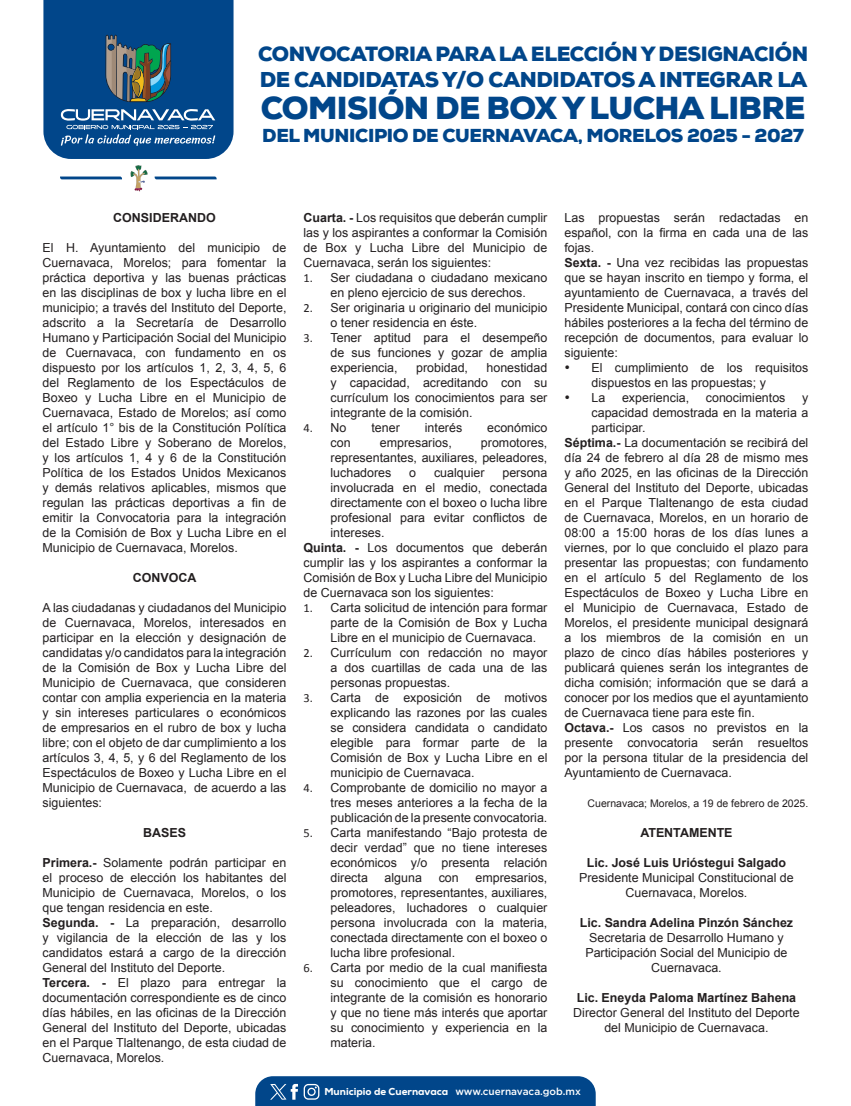
<style>
.page{position:relative;width:851px;height:1106px;background:#fff}
.page>*{position:absolute;margin:0;border:0;box-sizing:border-box;transform-origin:0 0}
.t1{font:900 31.8px "Nexa";letter-spacing:-.02em;color:#01468a}
.t2{font:900 21.45px "Nexa";letter-spacing:-.02em;color:#01468a}
.t3{font:900 20.55px "Nexa";letter-spacing:-.02em;color:#01468a}
.t4{font:900 18.75px "Nexa";letter-spacing:-.02em;color:#01468a}
.t5{font:12.45px/15px "Arial";color:#231f20;text-align:justify}
.t6{font:700 12.45px "Arial";color:#231f20}
.t7{font:12.45px "Calibri";color:#231f20}
.t8{font:10.5px "Arial";color:#231f20}
.t9{font:800 10.05px "Nexa";color:#fff}
.s1{font-weight:700}
.s2{font-family:"Calibri"}
.s3{font-family:"Arial"}
.s4{font-family:"Gotham HTF";font-weight:500}
</style>
<div class="page">
<svg style="left:43px;top:0;width:190px;height:159px;background:#1b568c"></svg>
<svg style="left:130px;top:165px;width:18px;height:26px"></svg>
<svg style="left:155px;top:176px;width:61px;height:3px"></svg>
<svg style="left:60px;top:176px;width:62px;height:3px"></svg>
<svg style="left:255px;top:1076px;width:340px;height:30px;background:#0b4d8e"></svg>
<p class="t3" style="left:258px;top:41px;width:551px">CONVOCATORIA PARA LA ELECCIÓN Y DESIGNACIÓN</p>
<p class="t2" style="left:260px;top:66px;width:549px">DE CANDIDATAS Y/O CANDIDATOS A INTEGRAR LA</p>
<p class="t1" style="left:261px;top:88px;width:546px">COMISIÓN DE BOX Y LUCHA LIBRE</p>
<p class="t4" style="left:262px;top:123px;width:543px">DEL MUNICIPIO DE CUERNAVACA, MORELOS 2025 - 2027</p>
<p class="t6" style="left:113px;top:209px;width:104px">CONSIDERANDO</p>
<p class="t5" style="left:43px;top:240px;width:245px">El H. Ayuntamiento del municipio de Cuernavaca, Morelos; para fomentar la práctica deportiva y las buenas prácticas en las disciplinas de box y lucha libre en el municipio; a través del Instituto del Deporte, adscrito a la Secretaría de Desarrollo Humano y Participación Social del Municipio de Cuernavaca, con fundamento en os dispuesto por los artículos 1, 2, 3, 4, 5, 6 del Reglamento de los Espectáculos de Boxeo y Lucha Libre en el Municipio de Cuernavaca, Estado de Morelos; así como el artículo 1° bis de la Constitución Política del Estado Libre y Soberano de Morelos, y los artículos 1, 4 y 6 de la Constitución Política de los Estados Unidos Mexicanos y demás relativos aplicables, mismos que regulan las prácticas deportivas a fin de emitir la Convocatoria para la integración de la Comisión de Box y Lucha Libre en el Municipio de Cuernavaca, Morelos.</p>
<p class="t6" style="left:133px;top:569px;width:65px">CONVOCA</p>
<p class="t5" style="left:43px;top:600px;width:245px">A las ciudadanas y ciudadanos del Municipio de Cuernavaca, Morelos, interesados en participar en la elección y designación de candidatas y/o candidatos para la integración de la Comisión de Box y Lucha Libre del Municipio de Cuernavaca, que consideren contar con amplia experiencia en la materia y sin intereses particulares o económicos de empresarios en el rubro de box y lucha libre; con el objeto de dar cumplimiento a los artículos 3, 4, 5, y 6 del Reglamento de los Espectáculos de Boxeo y Lucha Libre en el Municipio de Cuernavaca, de acuerdo a las siguientes:</p>
<p class="t6" style="left:143px;top:824px;width:44px">BASES</p>
<p class="t5" style="left:43px;top:855px;width:245px"><span class="s1">Primera.-</span> Solamente podrán participar en el proceso de elección los habitantes del Municipio de Cuernavaca, Morelos, o los que tengan residencia en este.</p>
<p class="t5" style="left:43px;top:915px;width:245px"><span class="s1">Segunda. -</span> La preparación, desarrollo y vigilancia de la elección de las y los candidatos estará a cargo de la dirección General del Instituto del Deporte.</p>
<p class="t5" style="left:43px;top:975px;width:245px"><span class="s1">Tercera. -</span> El plazo para entregar la documentación correspondiente es de cinco días hábiles, en las oficinas de la Dirección General del Instituto del Deporte, ubicadas en el Parque Tlaltenango, de esta ciudad de Cuernavaca, Morelos.</p>
<p class="t5" style="left:303px;top:210px;width:245px"><span class="s1">Cuarta. -</span> Los requisitos que deberán cumplir las y los aspirantes a conformar la Comisión de Box y Lucha Libre del Municipio de Cuernavaca, serán los siguientes:</p>
<p class="t5" style="left:303px;top:270px;width:245px;text-align:center"><span class="s2">1.</span> Ser ciudadana o ciudadano mexicano en pleno ejercicio de sus derechos.</p>
<p class="t5" style="left:330px;top:300px;width:218px;text-indent:-27px"><span class="s2">2.</span> Ser originaria u originario del municipio o tener residencia en éste.</p>
<p class="t5" style="left:330px;top:330px;width:218px;text-indent:-27px"><span class="s2">3.</span> Tener aptitud para el desempeño de sus funciones y gozar de amplia experiencia,</p>
<p class="t5" style="left:330px;top:360px;width:218px;text-indent:156px">honestidad y capacidad, acreditando con su currículum los conocimientos para ser integrante de la comisión.</p>
<p class="t7" style="left:303px;top:420px;width:44px">4. <span class="s3">No</span></p>
<p class="t5" style="left:371px;top:420px;width:30px">tener</p>
<p class="t5" style="left:425px;top:420px;width:39px">interés</p>
<p class="t5" style="left:487px;top:420px;width:62px">económico</p>
<p class="t5" style="left:330px;top:435px;width:22px">con</p>
<p class="t5" style="left:380px;top:435px;width:73px">empresarios,</p>
<p class="t5" style="left:416px;top:360px;width:53px">probidad,</p>
<p class="t5" style="left:330px;top:435px;width:218px;text-indent:150px">promotores, representantes, auxiliares, peleadores, luchadores</p>
<p class="t5" style="left:409px;top:465px;width:8px">o</p>
<p class="t5" style="left:434px;top:465px;width:52px">cualquier</p>
<p class="t5" style="left:330px;top:465px;width:218px;text-indent:172px">persona involucrada en el medio, conectada directamente con el boxeo o lucha libre profesional para evitar conflictos de intereses.</p>
<p class="t5" style="left:303px;top:540px;width:245px"><span class="s1">Quinta. -</span> Los documentos que deberán cumplir las y los aspirantes a conformar la Comisión de Box y Lucha Libre del Municipio de Cuernavaca son los siguientes:</p>
<p class="t5" style="left:330px;top:600px;width:218px;text-indent:-27px"><span class="s2">1.</span> Carta solicitud de intención para formar parte de la Comisión de Box y Lucha Libre en el municipio de Cuernavaca.</p>
<p class="t5" style="left:330px;top:645px;width:218px;text-indent:-27px"><span class="s2">2.</span> Currículum con redacción no mayor a dos cuartillas de cada una de las personas propuestas.</p>
<p class="t5" style="left:330px;top:690px;width:218px;text-indent:-27px"><span class="s2">3.</span> Carta de exposición de motivos explicando las razones por las cuales se considera candidata o candidato elegible para formar parte de la Comisión de Box y Lucha Libre en el municipio de Cuernavaca.</p>
<p class="t5" style="left:330px;top:780px;width:218px;text-indent:-27px"><span class="s2">4.</span> Comprobante de domicilio no mayor a tres meses anteriores a la fecha de la publicación de la presente convocatoria.</p>
<p class="t5" style="left:330px;top:825px;width:218px;text-indent:-27px"><span class="s2">5.</span> Carta manifestando “Bajo protesta de decir verdad” que no tiene intereses económicos y/o presenta relación directa</p>
<p class="t5" style="left:330px;top:870px;width:218px;text-indent:145px">empresarios, promotores, representantes, auxiliares, peleadores, luchadores o cualquier persona involucrada con la materia, conectada directamente con el boxeo o lucha libre profesional.</p>
<p class="t5" style="left:330px;top:960px;width:218px;text-indent:-27px"><span class="s2">6.</span> Carta por medio de la cual manifiesta su conocimiento que el cargo de integrante de la comisión es honorario y que no tiene más interés que aportar su conocimiento y experiencia en la materia.</p>
<p class="t5" style="left:384px;top:870px;width:39px">alguna</p>
<p class="t5" style="left:438px;top:870px;width:22px">con</p>
<p class="t5" style="left:564px;top:210px;width:245px">Las propuestas serán redactadas en español, con la firma en cada una de las fojas.</p>
<p class="t5" style="left:564px;top:255px;width:245px"><span class="s1">Sexta. -</span> Una vez recibidas las propuestas que se hayan inscrito en tiempo y forma, el ayuntamiento de Cuernavaca, a través del Presidente Municipal, contará con cinco días hábiles posteriores a la fecha del término de recepción de documentos, para evaluar lo siguiente:</p>
<p class="t5" style="left:591px;top:360px;width:218px;text-indent:-27px">• El cumplimiento de los requisitos dispuestos en las propuestas; y</p>
<p class="t5" style="left:564px;top:390px;width:42px">• La</p>
<p class="t5" style="left:622px;top:390px;width:69px">experiencia,</p>
<p class="t5" style="left:705px;top:390px;width:81px">conocimientos</p>
<p class="t5" style="left:591px;top:390px;width:218px;text-indent:211px">y capacidad demostrada en la materia a participar.</p>
<p class="t5" style="left:564px;top:435px;width:245px"><span class="s1">Séptima.-</span> La documentación se recibirá del día 24 de febrero al día 28 de mismo mes y año 2025, en las oficinas de la Dirección General del Instituto del Deporte, ubicadas en el Parque Tlaltenango de esta ciudad de Cuernavaca, Morelos, en un horario de 08:00 a 15:00 horas de los días lunes a viernes, por lo que concluido el plazo para presentar las propuestas; con fundamento en el artículo 5 del Reglamento de los Espectáculos de Boxeo y Lucha Libre en el Municipio de Cuernavaca, Estado de Morelos, el presidente municipal designará a los miembros de la comisión en un plazo de cinco días hábiles posteriores y publicará quienes serán los integrantes de dicha comisión; información que se dará a conocer por los medios que el ayuntamiento de Cuernavaca tiene para este fin.</p>
<p class="t5" style="left:564px;top:720px;width:245px"><span class="s1">Octava.-</span> Los casos no previstos en la presente convocatoria serán resueltos por la persona titular de la presidencia del Ayuntamiento de Cuernavaca.</p>
<p class="t8" style="left:587px;top:796px;width:222px">Cuernavaca; Morelos, a 19 de febrero de 2025.</p>
<p class="t6" style="left:640px;top:824px;width:94px">ATENTAMENTE</p>
<p class="t6" style="left:586px;top:854px;width:201px">Lic. José Luis Urióstegui Salgado</p>
<p class="t5" style="left:579px;top:870px;width:216px;text-align:center">Presidente Municipal Constitucional de<br>Cuernavaca, Morelos.</p>
<p class="t6" style="left:579px;top:914px;width:215px">Lic. Sandra Adelina Pinzón Sánchez</p>
<p class="t5" style="left:585px;top:930px;width:204px;text-align:center">Secretaria de Desarrollo Humano y<br>Participación Social del Municipio de<br>Cuernavaca.</p>
<p class="t6" style="left:576px;top:989px;width:221px">Lic. Eneyda Paloma Martínez Bahena</p>
<p class="t5" style="left:573px;top:1005px;width:228px;text-align:center">Director General del Instituto del Deporte del Municipio de Cuernavaca.</p>
<p class="t9" style="left:324px;top:1084px;width:258px">Municipio de Cuernavaca <span class="s4">www.cuernavaca.gob.mx</span></p>
</div>
